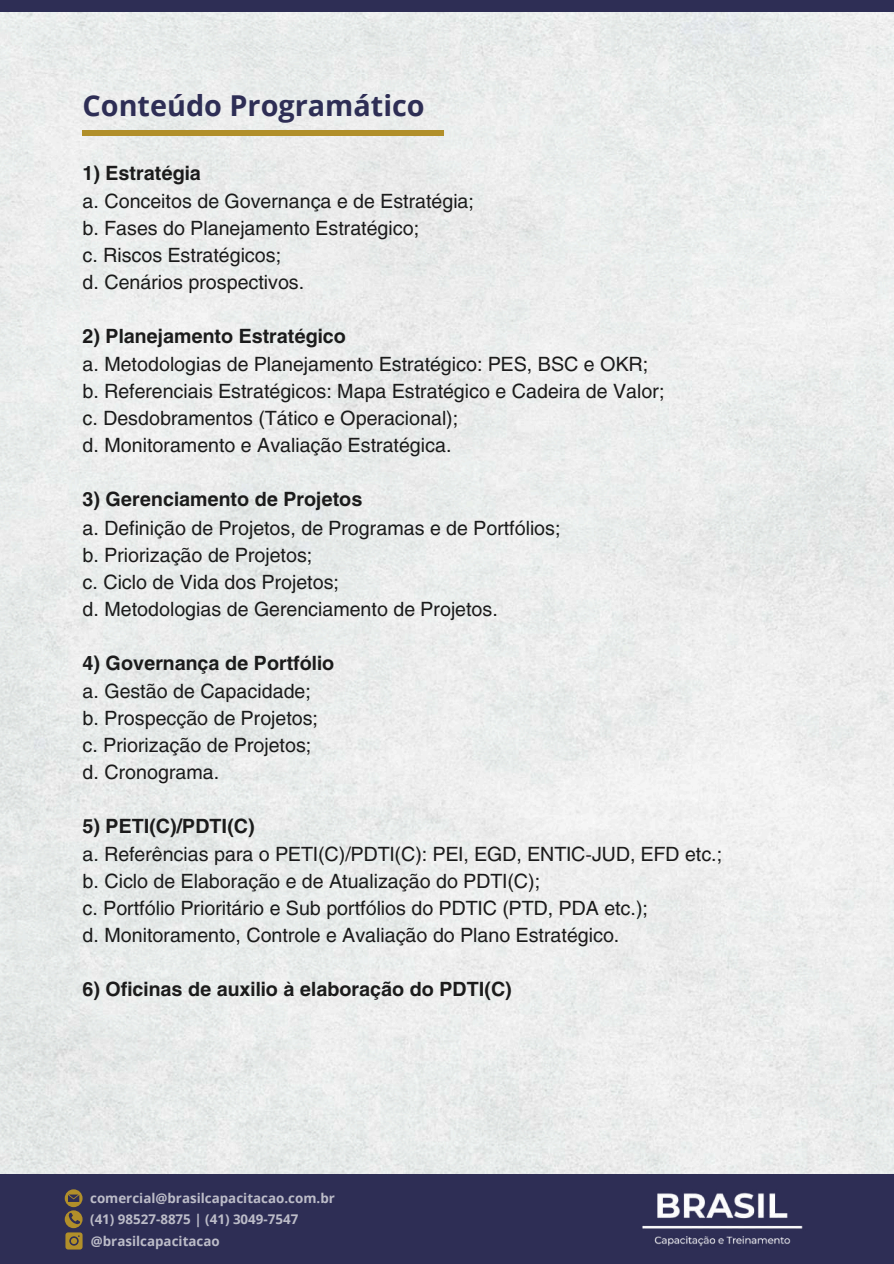
<style>
.page{position:relative;width:894px;height:1264px;background:#fff}
.page>*{position:absolute;margin:0;border:0;box-sizing:border-box;transform-origin:0 0}
.t1{font:700 28.8px "Open Sans";color:#2e2e55}
.t2{font:19.5px/27px "Helios";color:#1b1b1b}
.t3{font:700 19.5px "Helios";color:#1b1b1b}
.t4{font:700 13.35px/21.6px "Open Sans";color:#bcbcc8}
</style>
<div class="page">
<img style="left:0;top:12px;width:893px;height:1162px">
<div style="left:0;top:1174px;width:893px;height:89px;background:#2e2e55"></div>
<img style="left:634px;top:1132px;width:174px;height:115px">
<svg style="left:65px;top:1189px;width:17px;height:60px"></svg>
<div style="left:0;top:0;width:893px;height:12px;background:#2e2e55"></div>
<div style="left:83px;top:130px;width:361px;height:5px;background:#b18f2a"></div>
<h1 class="t1" style="left:83px;top:85px;width:343px">Conteúdo Programático</h1>
<p class="t3" style="left:83px;top:161px;width:120px">1) Estratégia</p>
<p class="t2" style="left:83px;top:187px;width:393px">a. Conceitos de Governança e de Estratégia; b. Fases do Planejamento Estratégico;<br>c. Riscos Estratégicos;<br>d. Cenários prospectivos.</p>
<p class="t3" style="left:83px;top:324px;width:265px">2) Planejamento Estratégico</p>
<p class="t2" style="left:83px;top:350px;width:583px">a. Metodologias de Planejamento Estratégico: PES, BSC e OKR; b. Referenciais Estratégicos: Mapa Estratégico e Cadeira de Valor; c. Desdobramentos (Tático e Operacional);<br>d. Monitoramento e Avaliação Estratégica.</p>
<p class="t3" style="left:83px;top:487px;width:281px">3) Gerenciamento de Projetos</p>
<p class="t2" style="left:83px;top:513px;width:479px">a. Definição de Projetos, de Programas e de Portfólios; b. Priorização de Projetos;<br>c. Ciclo de Vida dos Projetos;<br>d. Metodologias de Gerenciamento de Projetos.</p>
<p class="t3" style="left:83px;top:650px;width:253px">4) Governança de Portfólio</p>
<p class="t2" style="left:83px;top:676px;width:237px">a. Gestão de Capacidade; b. Prospecção de Projetos; c. Priorização de Projetos; d. Cronograma.</p>
<p class="t3" style="left:83px;top:813px;width:174px">5) PETI(C)/PDTI(C)</p>
<p class="t2" style="left:83px;top:840px;width:641px">a. Referências para o PETI(C)/PDTI(C): PEI, EGD, ENTIC-JUD, EFD etc.; b. Ciclo de Elaboração e de Atualização do PDTI(C);<br>c. Portfólio Prioritário e Sub portfólios do PDTIC (PTD, PDA etc.);<br>d. Monitoramento, Controle e Avaliação do Plano Estratégico.</p>
<p class="t3" style="left:83px;top:976px;width:430px">6) Oficinas de auxilio à elaboração do PDTI(C)</p>
<p class="t4" style="left:90px;top:1187px;width:246px">comercial@brasilcapacitacao.com.br (41) 98527-8875 | (41) 3049-7547 @brasilcapacitacao</p>
</div>
